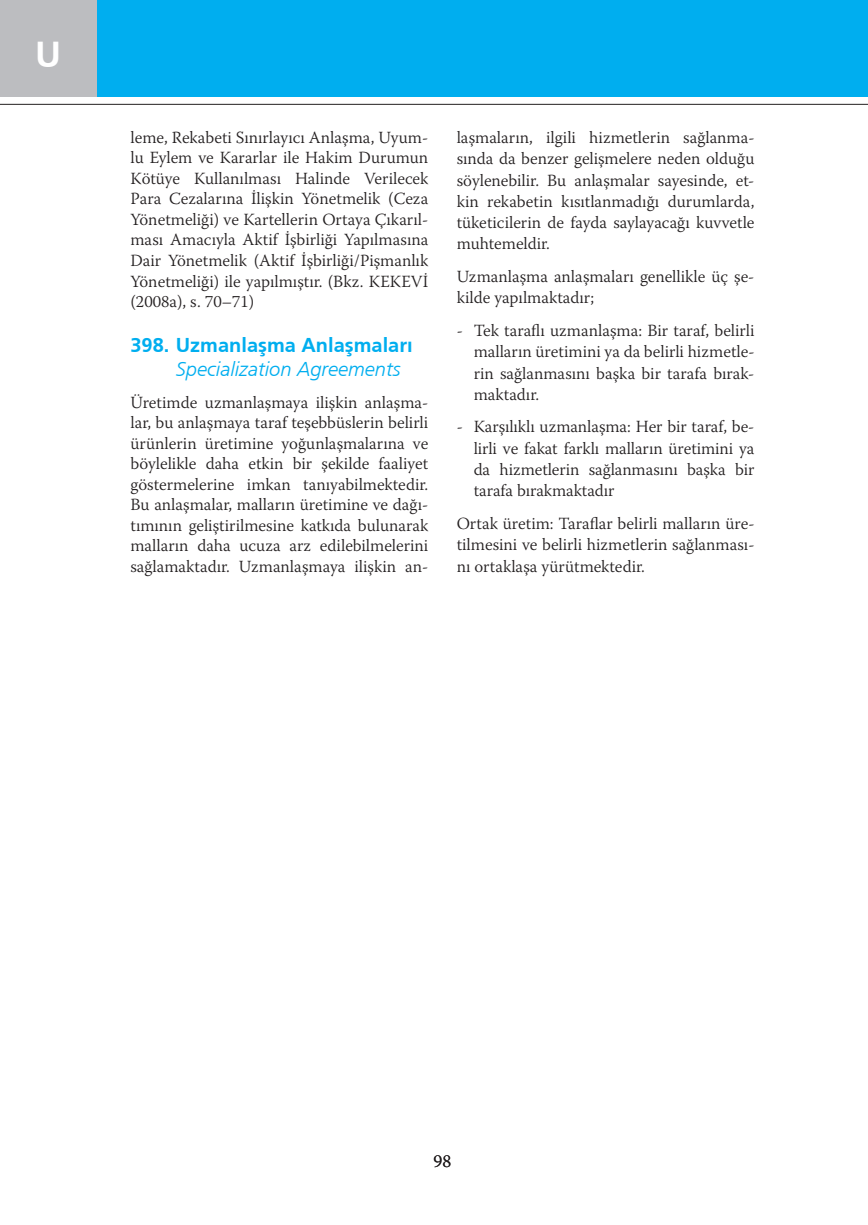
<style>
.page{position:relative;width:868px;height:1225px;background:#fff}
.page>*{position:absolute;margin:0;border:0;box-sizing:border-box;transform-origin:0 0}
.t1{font:700 36px "Frutiger";color:#fff}
.t2{font:700 20px "Frutiger";color:#00aeef}
.t3{font:italic 300 20px "Frutiger";color:#00aeef}
.t4{font:300 18px "Warnock Pro";color:#231f20}
.t5{font:300 17px/20.6px "Warnock Pro";color:#231f20;text-align:justify}
</style>
<div class="page">
<hr style="left:867px;top:0;width:1px;height:96px;background:#00aeef">
<hr style="left:0;top:104px;width:867px;height:1px;background:#231f20">
<div style="left:0;top:0;width:867px;height:96px;background:#00aeef"></div>
<div style="left:0;top:0;width:96px;height:96px;background:#bcbdc0"></div>
<h1 class="t1" style="left:35px;top:33px;width:27px">U</h1>
<p class="t5" style="left:130px;top:127px;width:299px">leme, Rekabeti Sınırlayıcı Anlaşma, Uyum&shy;lu Eylem ve Kararlar ile Hakim Durumun Kötüye Kullanılması Halinde Verilecek Para Cezalarına İlişkin Yönetmelik (Ceza Yönetmeliği) ve Kartellerin Ortaya Çıkarıl&shy;ması Amacıyla Aktif İşbirliği Yapılmasına Dair Yönetmelik (Aktif İşbirliği/Pişmanlık Yönetmeliği) ile yapılmıştır. (Bkz. KEKEVİ (2008a), s. 70–71)</p>
<p class="t2" style="left:130px;top:333px;width:284px">398. Uzmanlaşma Anlaşmaları</p>
<p class="t3" style="left:176px;top:357px;width:226px">Specialization Agreements</p>
<p class="t5" style="left:130px;top:391px;width:299px">Üretimde uzmanlaşmaya ilişkin anlaşma&shy;lar, bu anlaşmaya taraf teşebbüslerin belirli ürünlerin üretimine yoğunlaşmalarına ve böylelikle daha etkin bir şekilde faaliyet göstermelerine imkan tanıyabilmektedir.<br>Bu anlaşmalar, malların üretimine ve dağı&shy;tımının geliştirilmesine katkıda bulunarak malların daha ucuza arz edilebilmelerini sağlamaktadır. Uzmanlaşmaya ilişkin an-</p>
<p class="t5" style="left:456px;top:126px;width:299px;line-height:21.2px">laşmaların, ilgili hizmetlerin sağlanma&shy;sında da benzer gelişmelere neden olduğu söylenebilir. Bu anlaşmalar sayesinde, et&shy;kin rekabetin kısıtlanmadığı durumlarda, tüketicilerin de fayda saylayacağı kuvvetle muhtemeldir.</p>
<p class="t5" style="left:456px;top:265px;width:299px;line-height:21.2px">Uzmanlaşma anlaşmaları genellikle üç şe&shy;kilde yapılmaktadır;</p>
<p class="t5" style="left:473px;top:319px;width:282px;line-height:21.2px;text-indent:-17px">- Tek taraflı uzmanlaşma: Bir taraf, belirli malların üretimini ya da belirli hizmetle&shy;rin sağlanmasını başka bir tarafa bırak&shy;maktadır.</p>
<p class="t5" style="left:473px;top:416px;width:282px;line-height:21.2px;text-indent:-17px">- Karşılıklı uzmanlaşma: Her bir taraf, be&shy;lirli ve fakat farklı malların üretimini ya da hizmetlerin sağlanmasını başka bir tarafa bırakmaktadır</p>
<p class="t5" style="left:456px;top:512px;width:299px;line-height:21.2px">Ortak üretim: Taraflar belirli malların üre&shy;tilmesini ve belirli hizmetlerin sağlanması&shy;nı ortaklaşa yürütmektedir.</p>
<p class="t4" style="left:433px;top:1149px;width:19px">98</p>
</div>
